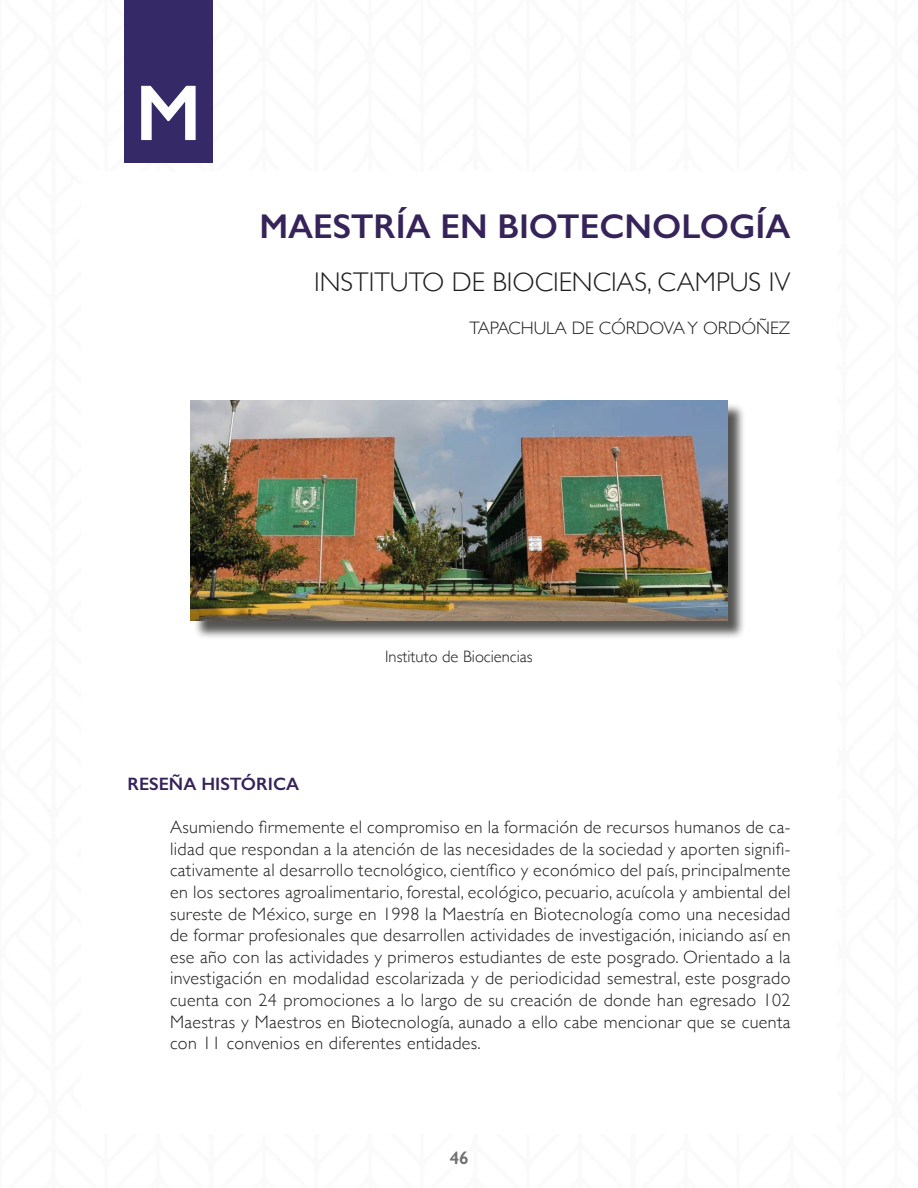
<style>
.page{position:relative;width:918px;height:1188px;background:#fff}
.page>*{position:absolute;margin:0;border:0;box-sizing:border-box;transform-origin:0 0}
.t1{font:600 79.5px "Gill Sans";color:#fff}
.TITULO{font:600 34.5px "Gill Sans";color:#362359}
.TITULO_ESCUELA{font:300 27px "Gill Sans";color:#1d1d1b}
.TEXTO_1{font:300 18px/21.6px "Gill Sans";letter-spacing:.02em;color:#1d1d1b;text-align:justify}
.CIUDAD{font:300 18px "Gill Sans";color:#1d1d1b}
.SUBTITULO{font:600 18px "Gill Sans";color:#362359}
.t2{font:600 18px "Gill Sans";color:#70706f}
.SUBTITULO-2{font:300 16.5px "Gill Sans";color:#1d1d1b}
</style>
<div class="page">
<div style="left:124px;top:0;width:89px;height:163px;background:#352967"></div>
<div style="left:193px;top:402px;width:553px;height:237px;background:#1d1d1b;opacity:.75"></div>
<img style="left:191px;top:400px;width:536px;height:221px">
<h1 class="t1" style="left:135px;top:65px;width:68px">M</h1>
<p class="TITULO" style="left:259px;top:205px;width:533px">MAESTRÍA EN BIOTECNOLOGÍA</p>
<p class="TITULO_ESCUELA" style="left:314px;top:261px;width:478px">INSTITUTO DE BIOCIENCIAS, CAMPUS IV</p>
<p class="CIUDAD" style="left:469px;top:314px;width:323px">TAPACHULA DE CÓRDOVA Y ORDÓÑEZ</p>
<p class="SUBTITULO-2" style="left:385px;top:643px;width:149px">Instituto de Biociencias</p>
<p class="SUBTITULO" style="left:128px;top:773px;width:173px">RESEÑA HISTÓRICA</p>
<p class="TEXTO_1" style="left:170px;top:816px;width:622px">Asumiendo firmemente el compromiso en la formación de recursos humanos de ca&shy;lidad que respondan a la atención de las necesidades de la sociedad y aporten signifi&shy;cativamente al desarrollo tecnológico, científico y económico del país, principalmente en los sectores agroalimentario, forestal, ecológico, pecuario, acuícola y ambiental del sureste de México, surge en 1998 la Maestría en Biotecnología como una necesidad de formar profesionales que desarrollen actividades de investigación, iniciando así en ese año con las actividades y primeros estudiantes de este posgrado. Orientado a la investigación en modalidad escolarizada y de periodicidad semestral, este posgrado cuenta con 24 promociones a lo largo de su creación de donde han egresado 102<br>Maestras y Maestros en Biotecnología, aunado a ello cabe mencionar que se cuenta con 11 convenios en diferentes entidades.</p>
<p class="t2" style="left:450px;top:1147px;width:21px">46</p>
</div>
